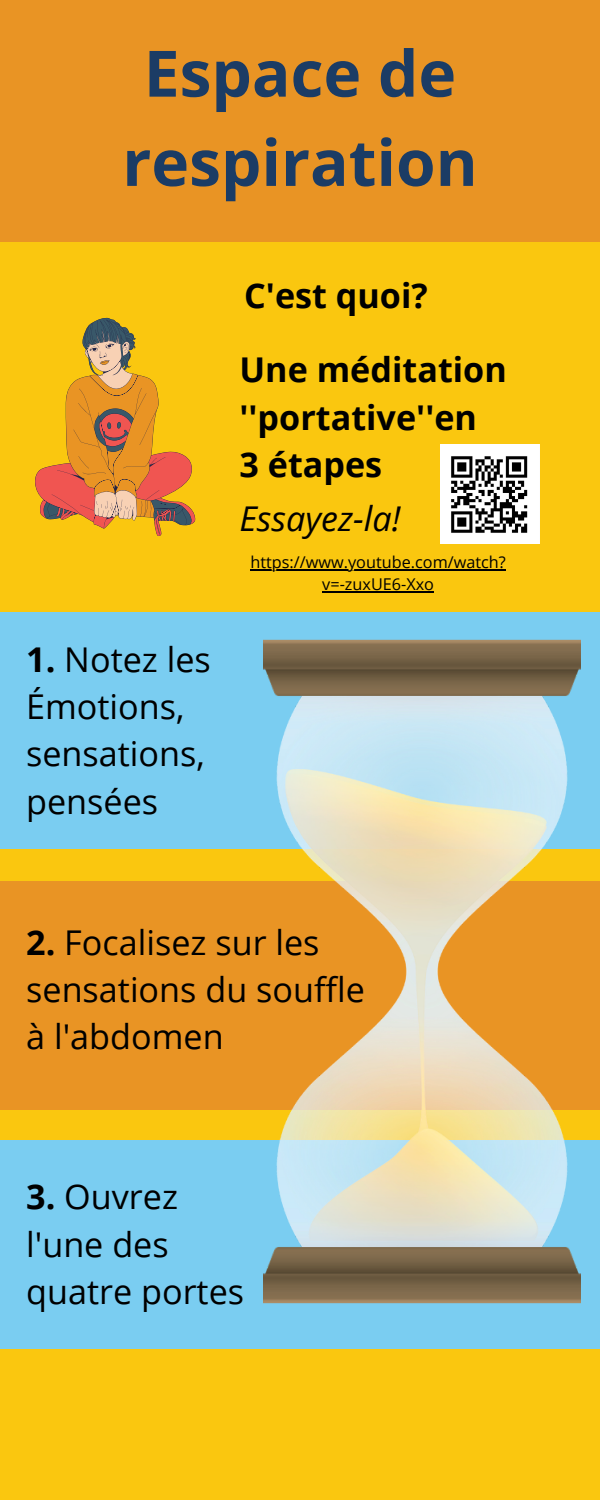
<style>
.page{position:relative;width:600px;height:1500px;background:#fac70f}
.page>*{position:absolute;margin:0;border:0;box-sizing:border-box;transform-origin:0 0}
.t1{font:700 64px/89.2px "Open Sans";color:#1b3c65;text-align:center}
.t2{font:34.2px/47.2px "Open Sans";color:#000}
.t3{font:700 34.2px/47.2px "Open Sans";color:#000}
.t4{font:italic 34.2px "Open Sans";color:#000}
.t5{font:16.2px/22.5px "Open Sans";color:#000;text-align:center}
.s1{font-weight:700}
</style>
<div class="page">
<div style="left:0;top:0;width:600px;height:242px;background:#e99424"></div>
<div style="left:0;top:612px;width:600px;height:237px;background:#7acdf1"></div>
<svg style="left:35px;top:318px;width:161px;height:218px"></svg>
<div style="left:0;top:882px;width:600px;height:228px;background:#e99424"></div>
<div style="left:0;top:1140px;width:600px;height:209px;background:#7acdf1"></div>
<img style="left:263px;top:639px;width:318px;height:665px">
<img style="left:440px;top:444px;width:100px;height:99px">
<hr style="left:250px;top:569px;width:256px;height:1px;background:#000">
<hr style="left:322px;top:591px;width:112px;height:2px;background:#000">
<h1 class="t1" style="left:122px;top:27px;width:357px">Espace de respiration</h1>
<p class="t3" style="left:244px;top:271px;width:185px">C'est quoi?</p>
<p class="t3" style="left:239px;top:345px;width:269px">Une méditation ''portative''en<br>3 étapes</p>
<p class="t4" style="left:239px;top:494px;width:163px">Essayez-la!</p>
<p class="t2" style="left:26px;top:635px;width:186px"><span class="s1">1.</span> Notez les<br>Émotions, sensations, pensées</p>
<p class="t5" style="left:250px;top:550px;width:257px">https://www.youtube.com/watch? v=-zuxUE6-Xxo</p>
<p class="t2" style="left:26px;top:918px;width:340px"><span class="s1">2.</span> Focalisez sur les sensations du souffle à l'abdomen</p>
<p class="t2" style="left:26px;top:1173px;width:219px"><span class="s1">3.</span> Ouvrez l'une des quatre portes</p>
</div>
